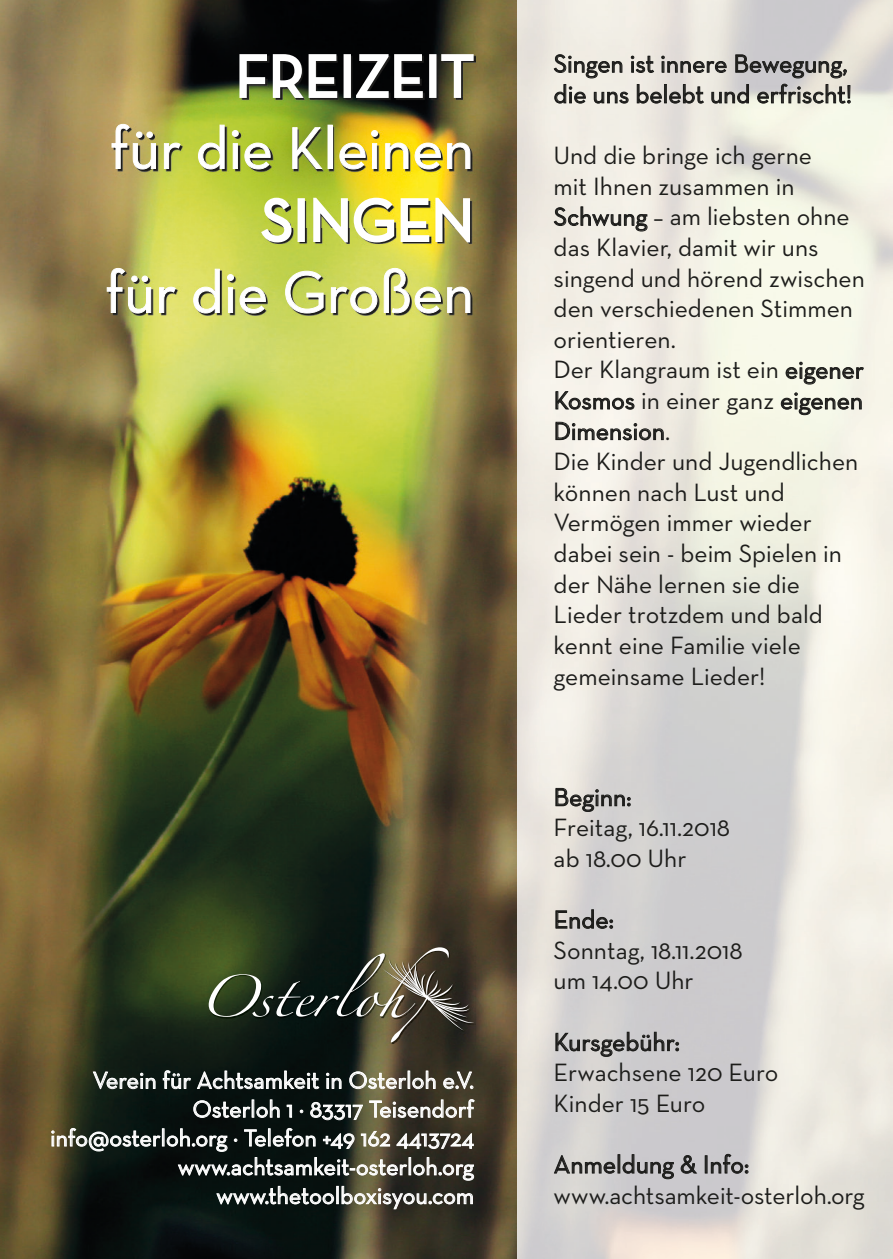
<style>
.page{position:relative;width:893px;height:1259px;background:#fff}
.page>*{position:absolute;margin:0;border:0;box-sizing:border-box;transform-origin:0 0}
.t1{font:60px/72px "Neutra Text";color:#fff;text-align:right}
.t2{font:25.5px/30.6px "Neutra Text";color:#1d1d1b}
.t3{font:24px/28.8px "Neutra Text";color:#fff;text-align:right}
</style>
<div class="page">
<img style="left:0;top:0;width:893px;height:1259px">
<img style="left:210px;top:948px;width:266px;height:96px">
<svg style="left:209px;top:947px;width:265px;height:95px;background:#3c4132"></svg>
<img style="left:108px;top:56px;width:367px;height:259px">
<svg style="left:238px;top:53px;width:101px;height:46px"></svg>
<div style="left:344px;top:54px;width:7px;height:44px;border:3px solid #fff"></div>
<svg style="left:355px;top:53px;width:69px;height:46px"></svg>
<div style="left:429px;top:54px;width:7px;height:44px;border:3px solid #fff"></div>
<svg style="left:440px;top:53px;width:35px;height:46px"></svg>
<svg style="left:111px;top:123px;width:45px;height:47px;background:#a6996a"></svg>
<svg style="left:163px;top:142px;width:18px;height:27px"></svg>
<svg style="left:198px;top:124px;width:27px;height:46px"></svg>
<div style="left:232px;top:130px;width:7px;height:7px;border:1px solid #fff;border-radius:50%"></div>
<div style="left:233px;top:143px;width:5px;height:26px;border:1px solid #fff"></div>
<svg style="left:244px;top:142px;width:27px;height:28px"></svg>
<svg style="left:292px;top:127px;width:31px;height:42px"></svg>
<svg style="left:339px;top:142px;width:27px;height:28px"></svg>
<div style="left:371px;top:130px;width:7px;height:7px;border:1px solid #fff;border-radius:50%"></div>
<div style="left:372px;top:143px;width:5px;height:26px;border:1px solid #fff"></div>
<svg style="left:385px;top:142px;width:56px;height:28px;background:#b8aa46"></svg>
<svg style="left:447px;top:142px;width:24px;height:27px"></svg>
<svg style="left:259px;top:196px;width:34px;height:48px"></svg>
<div style="left:298px;top:198px;width:7px;height:44px;border:3px solid #fff"></div>
<svg style="left:311px;top:195px;width:161px;height:50px"></svg>
<svg style="left:106px;top:267px;width:46px;height:47px;background:#959360"></svg>
<svg style="left:159px;top:286px;width:17px;height:27px"></svg>
<svg style="left:193px;top:268px;width:27px;height:46px"></svg>
<div style="left:227px;top:274px;width:7px;height:7px;border:1px solid #fff;border-radius:50%"></div>
<div style="left:228px;top:287px;width:5px;height:26px;border:1px solid #fff"></div>
<svg style="left:239px;top:286px;width:27px;height:28px"></svg>
<svg style="left:285px;top:270px;width:39px;height:44px;background:#a5ae60"></svg>
<svg style="left:330px;top:267px;width:111px;height:47px;background:#b5b966"></svg>
<svg style="left:447px;top:286px;width:24px;height:27px"></svg>
<svg style="left:553px;top:54px;width:298px;height:50px;background:#bcbab4"></svg>
<svg style="left:553px;top:206px;width:95px;height:26px;background:#c6c3bc"></svg>
<svg style="left:785px;top:362px;width:79px;height:23px;background:#c1c2b7"></svg>
<svg style="left:555px;top:391px;width:80px;height:19px;background:#bcb9b3"></svg>
<svg style="left:780px;top:392px;width:82px;height:23px;background:#c0c1b6"></svg>
<svg style="left:555px;top:421px;width:109px;height:20px;background:#bdbab4"></svg>
<svg style="left:555px;top:787px;width:76px;height:25px;background:#b0aeaa"></svg>
<svg style="left:555px;top:909px;width:58px;height:20px"></svg>
<svg style="left:555px;top:1031px;width:124px;height:26px;background:#a9a8a8"></svg>
<svg style="left:553px;top:1153px;width:121px;height:26px;background:#abaaaa"></svg>
<svg style="left:680px;top:1154px;width:18px;height:20px"></svg>
<div style="left:705px;top:1155px;width:3px;height:18px;border:1px solid #1d1d1b"></div>
<svg style="left:710px;top:1153px;width:38px;height:21px"></svg>
<svg style="left:92px;top:1071px;width:64px;height:18px"></svg>
<svg style="left:162px;top:1070px;width:158px;height:19px;background:#4a514f"></svg>
<svg style="left:326px;top:1072px;width:16px;height:17px"></svg>
<svg style="left:349px;top:1070px;width:87px;height:19px;background:#7d796a"></svg>
<svg style="left:443px;top:1071px;width:30px;height:18px"></svg>
<svg style="left:193px;top:1099px;width:87px;height:19px;background:#4b5150"></svg>
<svg style="left:286px;top:1104px;width:6px;height:14px"></svg>
<svg style="left:300px;top:1109px;width:3px;height:4px"></svg>
<svg style="left:310px;top:1101px;width:53px;height:19px"></svg>
<svg style="left:369px;top:1098px;width:106px;height:20px;background:#757062"></svg>
<svg style="left:51px;top:1127px;width:423px;height:83px;background:#3a3e37"></svg>
<h1 class="t1" style="left:105px;top:39px;width:370px">FREIZEIT<br>für die Kleinen<br>SINGEN<br>für die Großen</h1>
<p class="t2" style="left:554px;top:48px;width:300px">Singen ist innere Bewegung, die uns belebt und erfrischt!</p>
<p class="t2" style="left:554px;top:140px;width:313px">Und die bringe ich gerne<br>mit Ihnen zusammen in<br>Schwung – am liebsten ohne das Klavier, damit wir uns singend und hörend zwischen den verschiedenen Stimmen orientieren.<br>Der Klangraum ist ein eigener<br>Kosmos in einer ganz eigenen<br>Dimension.<br>Die Kinder und Jugendlichen können nach Lust und<br>Vermögen immer wieder dabei sein - beim Spielen in der Nähe lernen sie die<br>Lieder trotzdem und bald kennt eine Familie viele gemeinsame Lieder!</p>
<p class="t2" style="left:554px;top:781px;width:178px">Beginn:<br>Freitag, 16.11.2018 ab 18.00 Uhr</p>
<p class="t3" style="left:50px;top:1065px;width:425px">Verein für Achtsamkeit in Osterloh e.V.<br>Osterloh 1 · 83317 Teisendorf info@osterloh.org · Telefon +49 162 4413724 www.achtsamkeit-osterloh.org www.thetoolboxisyou.com</p>
<p class="t2" style="left:554px;top:904px;width:191px">Ende:<br>Sonntag, 18.11.2018 um 14.00 Uhr</p>
<p class="t2" style="left:554px;top:1026px;width:226px">Kursgebühr:<br>Erwachsene 120 Euro<br>Kinder 15 Euro</p>
<p class="t2" style="left:554px;top:1148px;width:313px">Anmeldung &amp; Info: www.achtsamkeit-osterloh.org</p>
</div>
